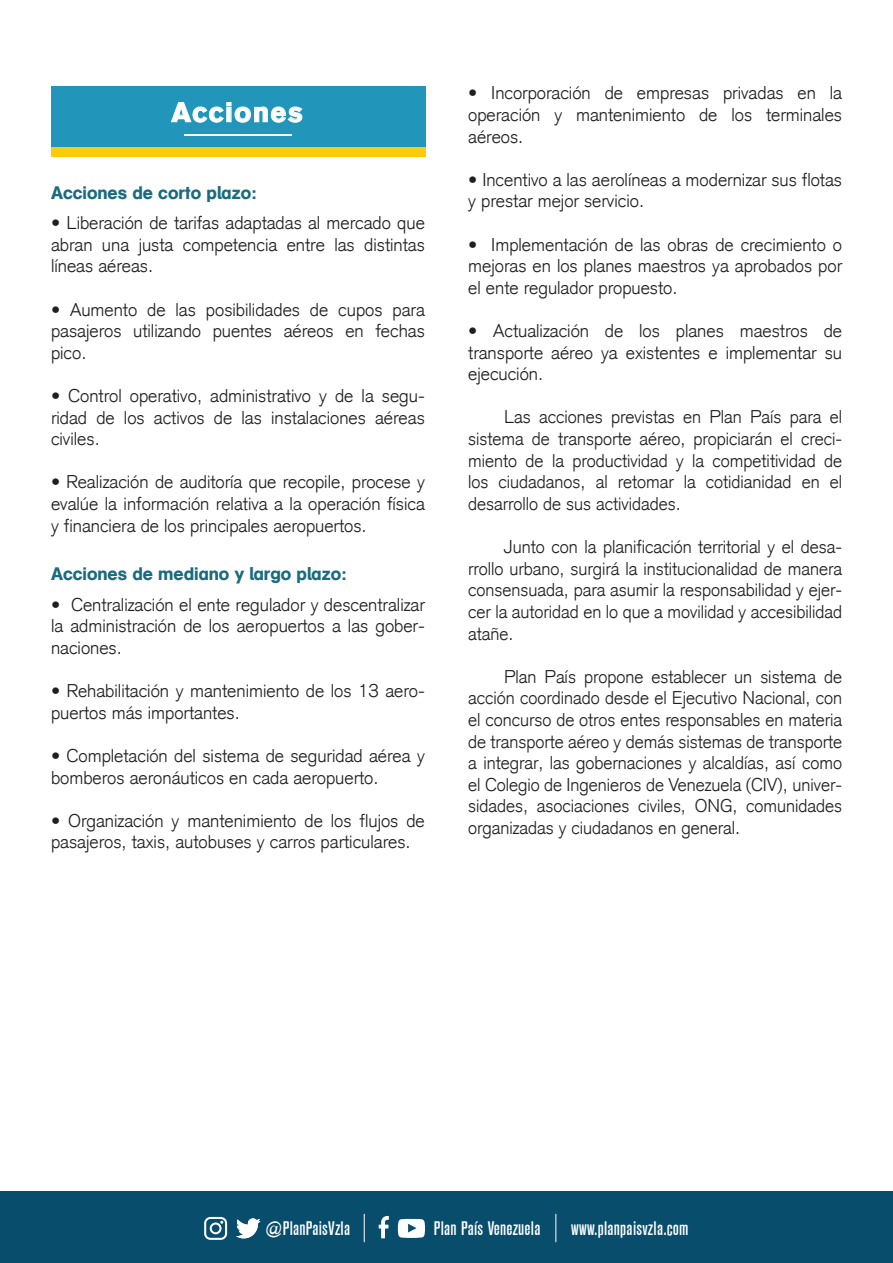
<style>
.page{position:relative;width:893px;height:1263px;background:#fff}
.page>*{position:absolute;margin:0;border:0;box-sizing:border-box;transform-origin:0 0}
.t1{font:900 27px "Akzidenz Grotesk";letter-spacing:.05em;color:#fff}
.t2{font:500 19.5px "Akzidenz Grot Con BQ";letter-spacing:.015em;color:#fff}
.t3{font:300 18px/21.6px "Akzidenz Grotesk CE";color:#211e1e;text-align:justify}
.t4{font:500 18px "AG Schulbuch BQ";color:#1a6b80}
</style>
<div class="page">
<div style="left:51px;top:87px;width:375px;height:61px;background:#2296ba"></div>
<div style="left:51px;top:147px;width:375px;height:9px;background:#fdcc09"></div>
<svg style="left:171px;top:102px;width:131px;height:20px"></svg>
<hr style="left:185px;top:134px;width:107px;height:2px;background:#fff">
<div style="left:0;top:1191px;width:893px;height:72px;background:#094d6c"></div>
<svg style="left:204px;top:1217px;width:23px;height:23px"></svg>
<svg style="left:236px;top:1218px;width:24px;height:20px"></svg>
<svg style="left:379px;top:1216px;width:10px;height:22px"></svg>
<svg style="left:364px;top:1214px;width:1px;height:28px"></svg>
<svg style="left:555px;top:1214px;width:1px;height:28px"></svg>
<svg style="left:397px;top:1219px;width:28px;height:19px"></svg>
<h1 class="t1" style="left:171px;top:96px;width:133px">Acciones</h1>
<p class="t4" style="left:51px;top:181px;width:207px">Acciones de corto plazo:</p>
<p class="t3" style="left:51px;top:212px;width:375px">• Liberación de tarifas adaptadas al mercado que abran una justa competencia entre las distintas líneas aéreas.</p>
<p class="t3" style="left:51px;top:298px;width:375px">• Aumento de las posibilidades de cupos para pasajeros utilizando puentes aéreos en fechas pico.</p>
<p class="t3" style="left:51px;top:385px;width:375px">• Control operativo, administrativo y de la segu&shy;ridad de los activos de las instalaciones aéreas civiles.</p>
<p class="t3" style="left:51px;top:471px;width:375px">• Realización de auditoría que recopile, procese y evalúe la información relativa a la operación física y financiera de los principales aeropuertos.</p>
<p class="t4" style="left:51px;top:563px;width:297px">Acciones de mediano y largo plazo:</p>
<p class="t3" style="left:51px;top:593px;width:375px">• Centralización el ente regulador y descentralizar la administración de los aeropuertos a las gober&shy;naciones.</p>
<p class="t3" style="left:51px;top:680px;width:375px">• Rehabilitación y mantenimiento de los 13 aero&shy;puertos más importantes.</p>
<p class="t3" style="left:51px;top:745px;width:375px">• Completación del sistema de seguridad aérea y bomberos aeronáuticos en cada aeropuerto.</p>
<p class="t3" style="left:51px;top:809px;width:375px">• Organización y mantenimiento de los flujos de pasajeros, taxis, autobuses y carros particulares.</p>
<p class="t3" style="left:468px;top:82px;width:375px">• Incorporación de empresas privadas en la operación y mantenimiento de los terminales aéreos.</p>
<p class="t3" style="left:468px;top:169px;width:375px">• Incentivo a las aerolíneas a modernizar sus flotas y prestar mejor servicio.</p>
<p class="t3" style="left:468px;top:233px;width:375px">• Implementación de las obras de crecimiento o mejoras en los planes maestros ya aprobados por el ente regulador propuesto.</p>
<p class="t3" style="left:468px;top:320px;width:375px">• Actualización de los planes maestros de transporte aéreo ya existentes e implementar su ejecución.</p>
<p class="t3" style="left:468px;top:406px;width:375px;text-indent:36px">Las acciones previstas en Plan País para el sistema de transporte aéreo, propiciarán el creci&shy;miento de la productividad y la competitividad de los ciudadanos, al retomar la cotidianidad en el desarrollo de sus actividades.</p>
<p class="t3" style="left:468px;top:536px;width:375px;text-indent:36px">Junto con la planificación territorial y el desa&shy;rrollo urbano, surgirá la institucionalidad de manera consensuada, para asumir la responsabilidad y ejer&shy;cer la autoridad en lo que a movilidad y accesibilidad atañe.</p>
<p class="t3" style="left:468px;top:665px;width:375px;text-indent:36px">Plan País propone establecer un sistema de acción coordinado desde el Ejecutivo Nacional, con el concurso de otros entes responsables en materia de transporte aéreo y demás sistemas de transporte a integrar, las gobernaciones y alcaldías, así como el Colegio de Ingenieros de Venezuela (CIV), univer&shy;sidades, asociaciones civiles, ONG, comunidades organizadas y ciudadanos en general.</p>
<p class="t2" style="left:265px;top:1217px;width:86px">@PlanPaisVzla</p>
<p class="t2" style="left:434px;top:1217px;width:108px">Plan País Venezuela</p>
<p class="t2" style="left:571px;top:1217px;width:119px">www.planpaisvzla.com</p>
</div>
